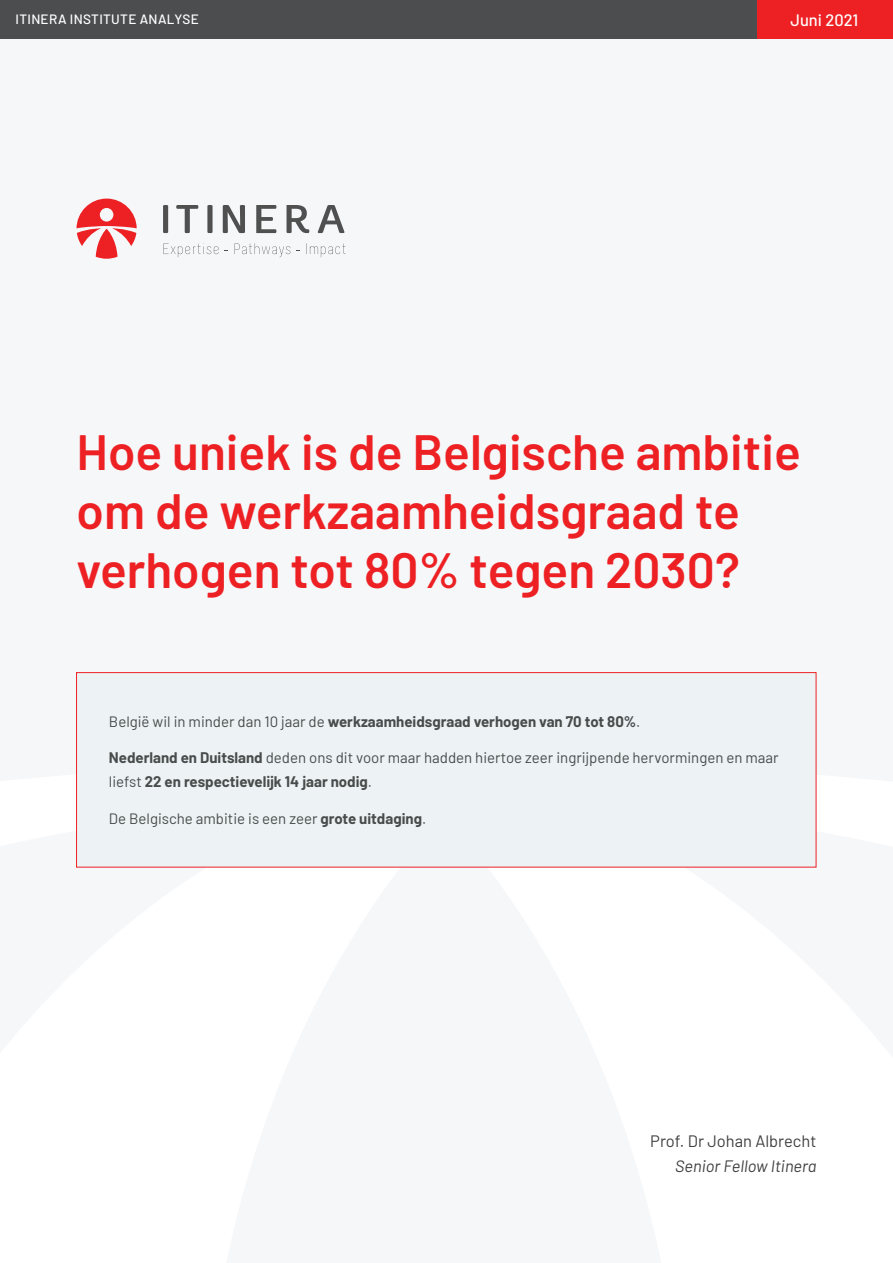
<style>
.page{position:relative;width:893px;height:1263px;background:#fff}
.page>*{position:absolute;margin:0;border:0;box-sizing:border-box;transform-origin:0 0}
.t1{font:600 49.5px/59.4px "Barlow";color:#ed2124}
.t2{font:16.5px "Barlow";color:#404042}
.t3{font:italic 16.5px "Barlow";color:#404042}
.t4{font:500 16.5px "Barlow";color:#fff}
.t5{font:15px/24px "Barlow";color:#484c4b}
.t6{font:700 15px "Barlow";color:#484c4b}
.t7{font:500 13.5px "Barlow";letter-spacing:.025em;color:#fff}
.s1{font-weight:400}
.s2{font-weight:700}
</style>
<div class="page">
<div style="left:0;top:38px;width:893px;height:1225px;background:#f5f7f9"></div>
<div style="left:757px;top:0;width:136px;height:38px;background:#ed2124"></div>
<div style="left:0;top:0;width:757px;height:38px;background:#4c4d4f"></div>
<div style="left:163px;top:205px;width:5px;height:28px;background:#4f504f"></div>
<svg style="left:176px;top:205px;width:22px;height:28px"></svg>
<div style="left:207px;top:205px;width:6px;height:28px;background:#4f504f"></div>
<svg style="left:223px;top:205px;width:22px;height:28px"></svg>
<svg style="left:256px;top:205px;width:20px;height:28px"></svg>
<svg style="left:287px;top:205px;width:22px;height:28px"></svg>
<svg style="left:317px;top:205px;width:28px;height:28px"></svg>
<svg style="left:164px;top:243px;width:54px;height:14px"></svg>
<svg style="left:235px;top:243px;width:55px;height:14px"></svg>
<svg style="left:306px;top:243px;width:40px;height:14px"></svg>
<svg style="left:77px;top:199px;width:60px;height:60px"></svg>
<div style="left:76px;top:672px;width:740px;height:195px;background:#edf3f5;border:1px solid #ed2124"></div>
<p class="t7" style="left:16px;top:15px;width:185px">ITINERA INSTITUTE ANALYSE</p>
<p class="t4" style="left:790px;top:14px;width:69px">Juni 2021</p>
<h1 class="t1" style="left:77px;top:426px;width:726px">Hoe uniek is de Belgische ambitie om de werkzaamheidsgraad te verhogen tot 80% tegen 2030?</h1>
<p class="t6" style="left:109px;top:716px;width:533px"><span class="s1">België wil in minder dan 10 jaar de</span> werkzaamheidsgraad verhogen van 70 tot 80%<span class="s1">.</span></p>
<p class="t5" style="left:109px;top:745px;width:671px"><span class="s2">Nederland en Duitsland</span> deden ons dit voor maar hadden hiertoe zeer ingrijpende hervormingen en maar liefst <span class="s2">22 en respectievelijk 14 jaar nodig</span>.</p>
<p class="t5" style="left:109px;top:808px;width:319px">De Belgische ambitie is een zeer <span class="s2">grote uitdaging</span>.</p>
<p class="t2" style="left:650px;top:1135px;width:168px">Prof. Dr Johan Albrecht</p>
<p class="t3" style="left:675px;top:1160px;width:143px">Senior Fellow Itinera</p>
</div>
